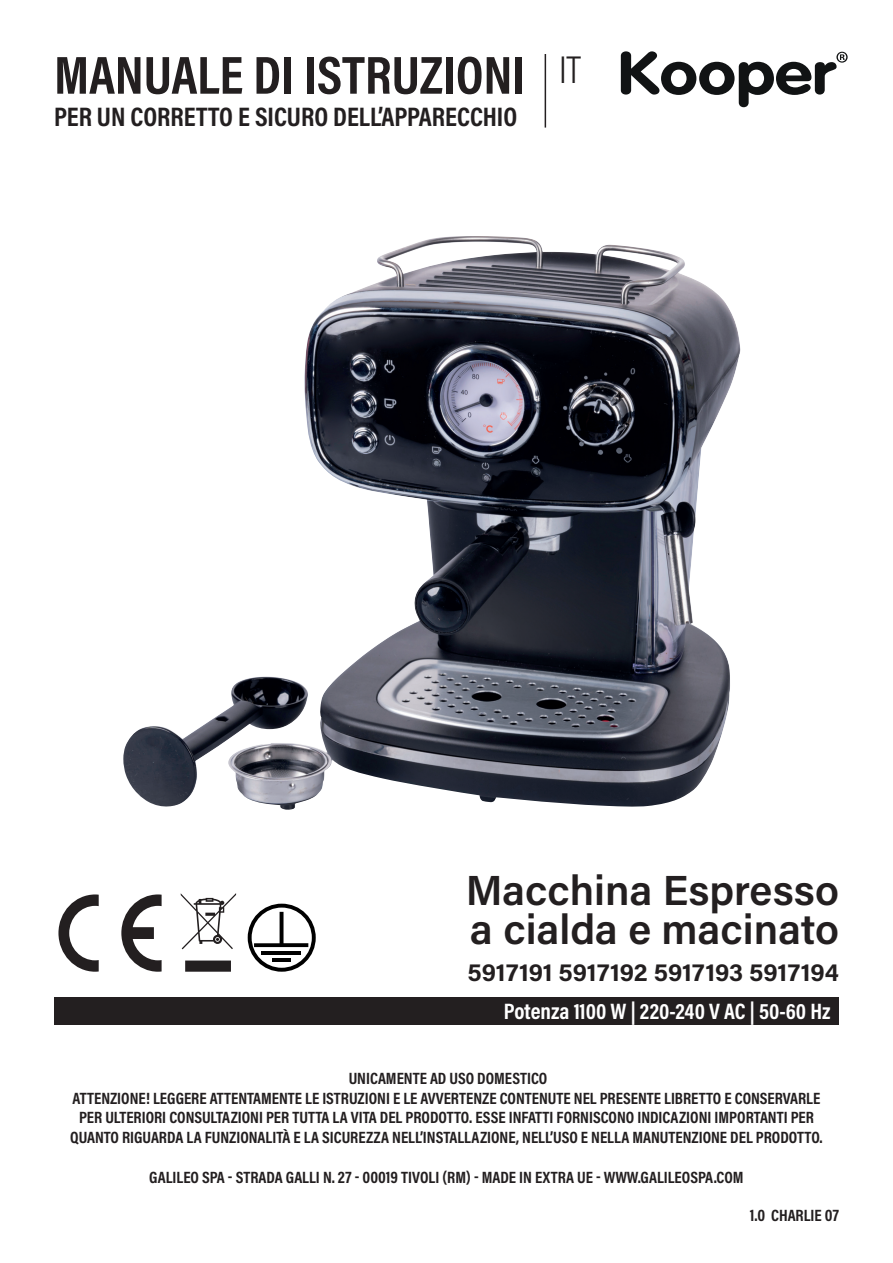
<style>
.page{position:relative;width:893px;height:1263px;background:#fff}
.page>*{position:absolute;margin:0;border:0;box-sizing:border-box;transform-origin:0 0}
.t1{font:700 54px "Acumin Pro Cond";color:#231f20}
.t2{font:600 42px "Acumin Pro";color:#231f20}
.t3{font:300 39px "Acumin Pro Cond";color:#231f20}
.t4{font:700 27px "Acumin Pro Cond";color:#231f20}
.t5{font:700 24px "Acumin Pro";color:#231f20}
.t6{font:700 22.5px "Acumin Pro Cond";color:#fff}
.t7{font:700 16.5px/19.8px "Acumin Pro Cond";color:#231f20;text-align:center}
</style>
<div class="page">
<div style="left:54px;top:997px;width:785px;height:28px;background:#231f20"></div>
<hr style="left:545px;top:54px;width:1px;height:74px;background:#231f20">
<svg style="left:621px;top:51px;width:227px;height:56px"></svg>
<svg style="left:58px;top:894px;width:41px;height:78px"></svg>
<svg style="left:121px;top:894px;width:41px;height:78px"></svg>
<svg style="left:181px;top:893px;width:55px;height:79px"></svg>
<svg style="left:248px;top:904px;width:68px;height:68px"></svg>
<hr style="left:261px;top:951px;width:40px;height:4px;background:#000">
<hr style="left:272px;top:958px;width:19px;height:4px;background:#000">
<img style="left:228px;top:236px;width:512px;height:574px">
<p class="t1" style="left:54px;top:39px;width:473px">MANUALE DI ISTRUZIONI</p>
<p class="t4" style="left:54px;top:99px;width:465px">PER UN CORRETTO E SICURO DELL’APPARECCHIO</p>
<p class="t3" style="left:559px;top:44px;width:23px">IT</p>
<p class="t2" style="left:466px;top:860px;width:374px">Macchina Espresso</p>
<p class="t2" style="left:470px;top:899px;width:370px">a cialda e macinato</p>
<p class="t5" style="left:467px;top:956px;width:373px">5917191 5917192 5917193 5917194</p>
<p class="t6" style="left:504px;top:997px;width:328px">Potenza 1100 W | 220-240 V AC | 50-60 Hz</p>
<p class="t7" style="left:349px;top:1068px;width:200px">UNICAMENTE AD USO DOMESTICO</p>
<p class="t7" style="left:73px;top:1087px;width:749px">ATTENZIONE! LEGGERE ATTENTAMENTE LE ISTRUZIONI E LE AVVERTENZE CONTENUTE NEL PRESENTE LIBRETTO E CONSERVARLE</p>
<p class="t7" style="left:70px;top:1107px;width:754px">PER ULTERIORI CONSULTAZIONI PER TUTTA LA VITA DEL PRODOTTO. ESSE INFATTI FORNISCONO INDICAZIONI IMPORTANTI PER<br>QUANTO RIGUARDA LA FUNZIONALITÀ E LA SICUREZZA NELL’INSTALLAZIONE, NELL’USO E NELLA MANUTENZIONE DEL PRODOTTO.</p>
<p class="t7" style="left:149px;top:1167px;width:596px">GALILEO SPA - STRADA GALLI N. 27 - 00019 TIVOLI (RM) - MADE IN EXTRA UE - WWW.GALILEOSPA.COM</p>
<p class="t7" style="left:750px;top:1205px;width:91px">1.0 CHARLIE 07</p>
</div>
